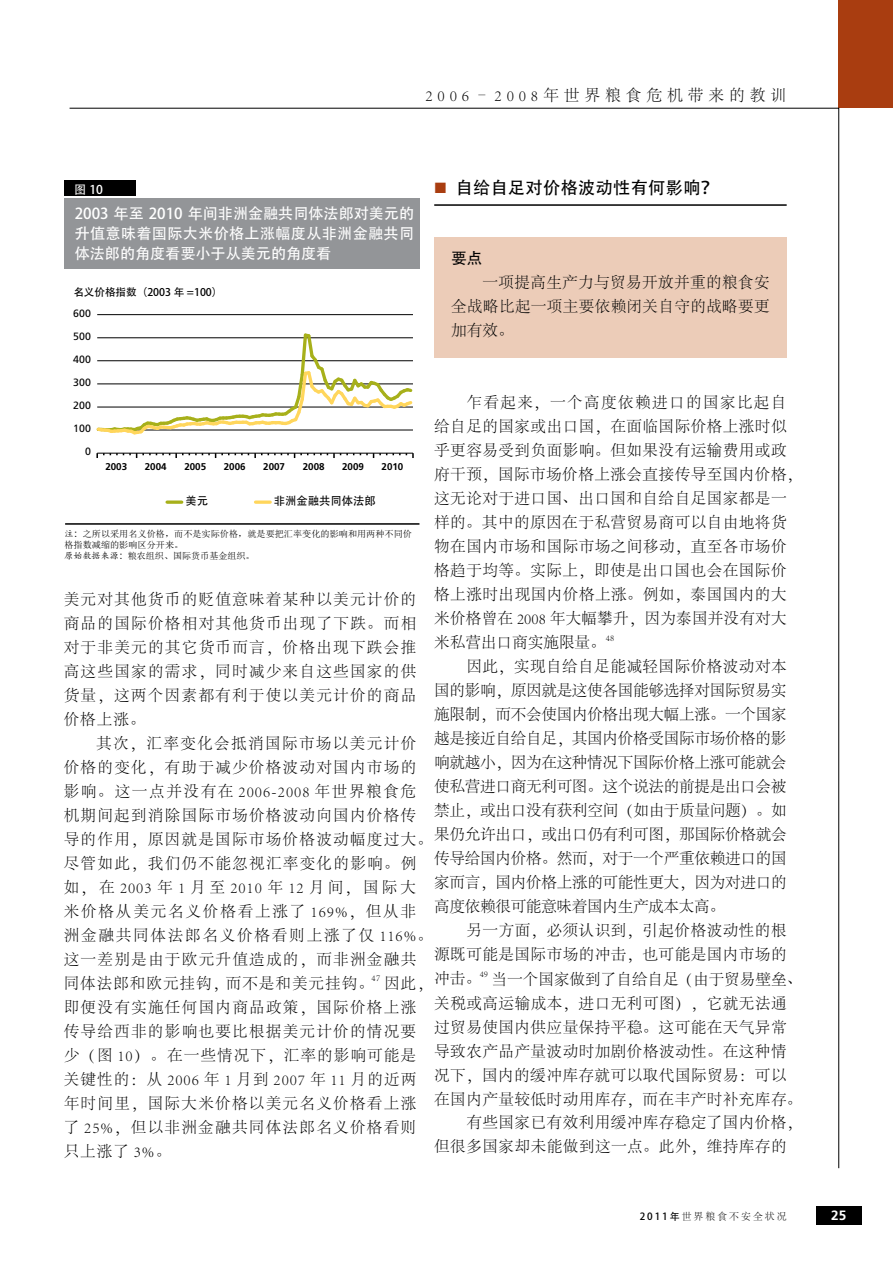
<style>
.page{position:relative;width:893px;height:1263px;background:#fff}
.page>*{position:absolute;margin:0;border:0;box-sizing:border-box;transform-origin:0 0}
.t1{font:17.1px "Adobe Heiti Std";letter-spacing:.025em;color:#000}
.t2{font:300 15.9px "Adobe Song Std";letter-spacing:.3em;color:#000}
.t3{font:300 15.6px/24px "Adobe Song Std";letter-spacing:.03em;color:#000;text-align:justify}
.t4{font:300 15.6px/24px "Adobe Song Std";letter-spacing:.08em;color:#000}
.t5{font:300 15.6px "Adobe Song Std";color:#000}
.t6{font:15.6px "Adobe Heiti Std";color:#000}
.t7{font:15.15px/20.2px "Adobe Heiti Std";letter-spacing:.025em;color:#fff;text-align:justify}
.t8{font:700 13.5px "Frutiger LT Std";color:#fff}
.t9{font:12.15px "Adobe Heiti Std";color:#fff}
.t10{font:11.25px "Adobe Heiti Std";color:#000}
.t11{font:10.5px "Frutiger LT Std";color:#000}
.t12{font:10.5px "Adobe Heiti Std";color:#000}
.t13{font:300 9.9px "Adobe Song Std";letter-spacing:.2em;color:#000}
.t14{font:700 9.75px "Frutiger LT Std";color:#000}
.t15{font:300 9.15px "Adobe Song Std";color:#000}
.t16{font:9px/10.8px "Sim Sun";color:#000}
.s1{color:#a93d10}
.s2{font-family:"Adobe Kaiti Std"}
.s3{font-family:"Adobe Heiti Std";font-weight:400}
</style>
<div class="page">
<div style="left:839px;top:0;width:54px;height:108px;background:#a93d10"></div>
<div style="left:816px;top:1206px;width:45px;height:18px;background:#000"></div>
<div style="left:434px;top:237px;width:353px;height:120px;background:#ecccb8"></div>
<hr style="left:434px;top:204px;width:353px;height:2px;background:#000">
<div style="left:64px;top:198px;width:356px;height:71px;background:#939598"></div>
<hr style="left:65px;top:523px;width:354px;height:2px;background:#000">
<div style="left:64px;top:180px;width:72px;height:16px;background:#000"></div>
<hr style="left:97px;top:314px;width:316px;height:1px;background:#000">
<hr style="left:97px;top:453px;width:316px;height:1px;background:#000">
<svg style="left:96px;top:453px;width:133px;height:5px"></svg>
<svg style="left:235px;top:453px;width:27px;height:5px"></svg>
<svg style="left:268px;top:453px;width:40px;height:5px"></svg>
<svg style="left:314px;top:453px;width:40px;height:5px"></svg>
<svg style="left:360px;top:453px;width:54px;height:5px"></svg>
<svg style="left:96px;top:333px;width:317px;height:102px"></svg>
<svg style="left:167px;top:500px;width:15px;height:4px"></svg>
<svg style="left:256px;top:500px;width:14px;height:4px"></svg>
<p class="t2" style="left:425px;top:87px;width:362px">2006–2008年世界粮食危机带来的教训</p>
<p class="t9" style="left:74px;top:182px;width:30px">图 10</p>
<p class="t7" style="left:75px;top:204px;width:341px">2003 年至 2010 年间非洲金融共同体法郎对美元的升值意味着国际大米价格上涨幅度从非洲金融共同体法郎的角度看要小于从美元的角度看</p>
<p class="t12" style="left:73px;top:286px;width:151px">名义价格指数（2003 年 =100）</p>
<p class="t11" style="left:73px;top:307px;width:19px">600</p>
<p class="t11" style="left:73px;top:330px;width:19px">500</p>
<p class="t11" style="left:73px;top:353px;width:19px">400</p>
<p class="t11" style="left:73px;top:376px;width:19px">300</p>
<p class="t1" style="left:435px;top:177px;width:285px"><span class="s1">■</span> 自给自足对价格波动性有何影响？</p>
<p class="t6" style="left:451px;top:249px;width:33px">要点</p>
<p class="t3" style="left:451px;top:271px;width:320px;text-indent:31px">一项提高生产力与贸易开放并重的粮食安全战略比起一项主要依赖闭关自守的战略要更加有效。</p>
<p class="t11" style="left:73px;top:399px;width:19px">200</p>
<p class="t11" style="left:73px;top:422px;width:19px">100</p>
<p class="t11" style="left:85px;top:445px;width:7px">0</p>
<p class="t14" style="left:105px;top:461px;width:23px">2003</p>
<p class="t14" style="left:145px;top:461px;width:23px">2004</p>
<p class="t14" style="left:184px;top:461px;width:23px">2005</p>
<p class="t14" style="left:224px;top:461px;width:23px">2006</p>
<p class="t14" style="left:263px;top:461px;width:23px">2007</p>
<p class="t14" style="left:303px;top:461px;width:23px">2008</p>
<p class="t14" style="left:342px;top:461px;width:23px">2009</p>
<p class="t14" style="left:382px;top:461px;width:23px">2010</p>
<p class="t10" style="left:185px;top:494px;width:24px">美元</p>
<p class="t10" style="left:274px;top:494px;width:103px">非洲金融共同体法郎</p>
<p class="t16" style="left:64px;top:528px;width:349px"><span class="s2">注：</span>之所以采用名义价格，而不是实际价格，就是要把汇率变化的影响和用两种不同价格指数减缩的影响区分开来。<br><span class="s2">原始数据来源：</span>粮农组织、国际货币基金组织。</p>
<p class="t3" style="left:64px;top:588px;width:354px">美元对其他货币的贬值意味着某种以美元计价的商品的国际价格相对其他货币出现了下跌。而相对于非美元的其它货币而言，价格出现下跌会推高这些国家的需求，同时减少来自这些国家的供货量，这两个因素都有利于使以美元计价的商品价格上涨。</p>
<p class="t4" style="left:64px;top:732px;width:371px;text-indent:32px">其次，汇率变化会抵消国际市场以美元计价价格的变化，有助于减少价格波动对国内市场的影响。这一点并没有在 2006-2008 年世界粮食危机期间起到消除国际市场价格波动向国内价格传导的作用，原因就是国际市场价格波动幅度过大。尽管如此，我们仍不能忽视汇率变化的影响。例如，在 2003 年 1 月至 2010 年 12 月间，国际大米价格从美元名义价格看上涨了 169%，但从非洲金融共同体法郎名义价格看则上涨了仅 116%。这一差别是由于欧元升值造成的，而非洲金融共同体法郎和欧元挂钩，而不是和美元挂钩。</p>
<p class="t15" style="left:371px;top:973px;width:10px">47</p>
<p class="t4" style="left:64px;top:972px;width:370px;text-indent:320px">因此，即便没有实施任何国内商品政策，国际价格上涨传导给西非的影响也要比根据美元计价的情况要少（图 10）。在一些情况下，汇率的影响可能是关键性的：从 2006 年 1 月到 2007 年 11 月的近两年时间里，国际大米价格以美元名义价格看上涨了 25%，但以非洲金融共同体法郎名义价格看则只上涨了 3%。</p>
<p class="t3" style="left:434px;top:391px;width:369px;text-align:left;text-indent:32px">乍看起来，一个高度依赖进口的国家比起自给自足的国家或出口国，在面临国际价格上涨时似乎更容易受到负面影响。但如果没有运输费用或政府干预，国际市场价格上涨会直接传导至国内价格，这无论对于进口国、出口国和自给自足国家都是一样的。其中的原因在于私营贸易商可以自由地将货物在国内市场和国际市场之间移动，直至各市场价格趋于均等。实际上，即使是出口国也会在国际价格上涨时出现国内价格上涨。例如，泰国国内的大米价格曾在 2008 年大幅攀升，因为泰国并没有对大米私营出口商实施限量。</p>
<p class="t15" style="left:606px;top:632px;width:10px">48</p>
<p class="t3" style="left:434px;top:655px;width:354px;text-indent:32px">因此，实现自给自足能减轻国际价格波动对本国的影响，原因就是这使各国能够选择对国际贸易实施限制，而不会使国内价格出现大幅上涨。一个国家越是接近自给自足，其国内价格受国际市场价格的影响就越小，因为在这种情况下国际价格上涨可能就会使私营进口商无利可图。这个说法的前提是出口会被禁止，或出口没有获利空间（如由于质量问题）。如果仍允许出口，或出口仍有利可图，那国际价格就会传导给国内价格。然而，对于一个严重依赖进口的国家而言，国内价格上涨的可能性更大，因为对进口的高度依赖很可能意味着国内生产成本太高。</p>
<p class="t3" style="left:434px;top:919px;width:354px;text-indent:32px">另一方面，必须认识到，引起价格波动性的根源既可能是国际市场的冲击，也可能是国内市场的冲击。</p>
<p class="t15" style="left:480px;top:968px;width:10px">49</p>
<p class="t5" style="left:492px;top:970px;width:312px">当一个国家做到了自给自足（由于贸易壁垒、</p>
<p class="t3" style="left:434px;top:991px;width:354px">关税或高运输成本，进口无利可图），它就无法通</p>
<p class="t3" style="left:434px;top:1015px;width:354px">过贸易使国内供应量保持平稳。这可能在天气异常</p>
<p class="t3" style="left:434px;top:1039px;width:354px">导致农产品产量波动时加剧价格波动性。在这种情</p>
<p class="t3" style="left:434px;top:1063px;width:354px">况下，国内的缓冲库存就可以取代国际贸易：可以</p>
<p class="t3" style="left:434px;top:1087px;width:369px">在国内产量较低时动用库存，而在丰产时补充库存。</p>
<p class="t3" style="left:467px;top:1111px;width:337px">有些国家已有效利用缓冲库存稳定了国内价格，</p>
<p class="t3" style="left:434px;top:1135px;width:354px">但很多国家却未能做到这一点。此外，维持库存的</p>
<p class="t13" style="left:640px;top:1211px;width:148px"><span class="s3">2011年</span>世界粮食不安全状况</p>
<p class="t8" style="left:831px;top:1207px;width:17px">25</p>
</div>
